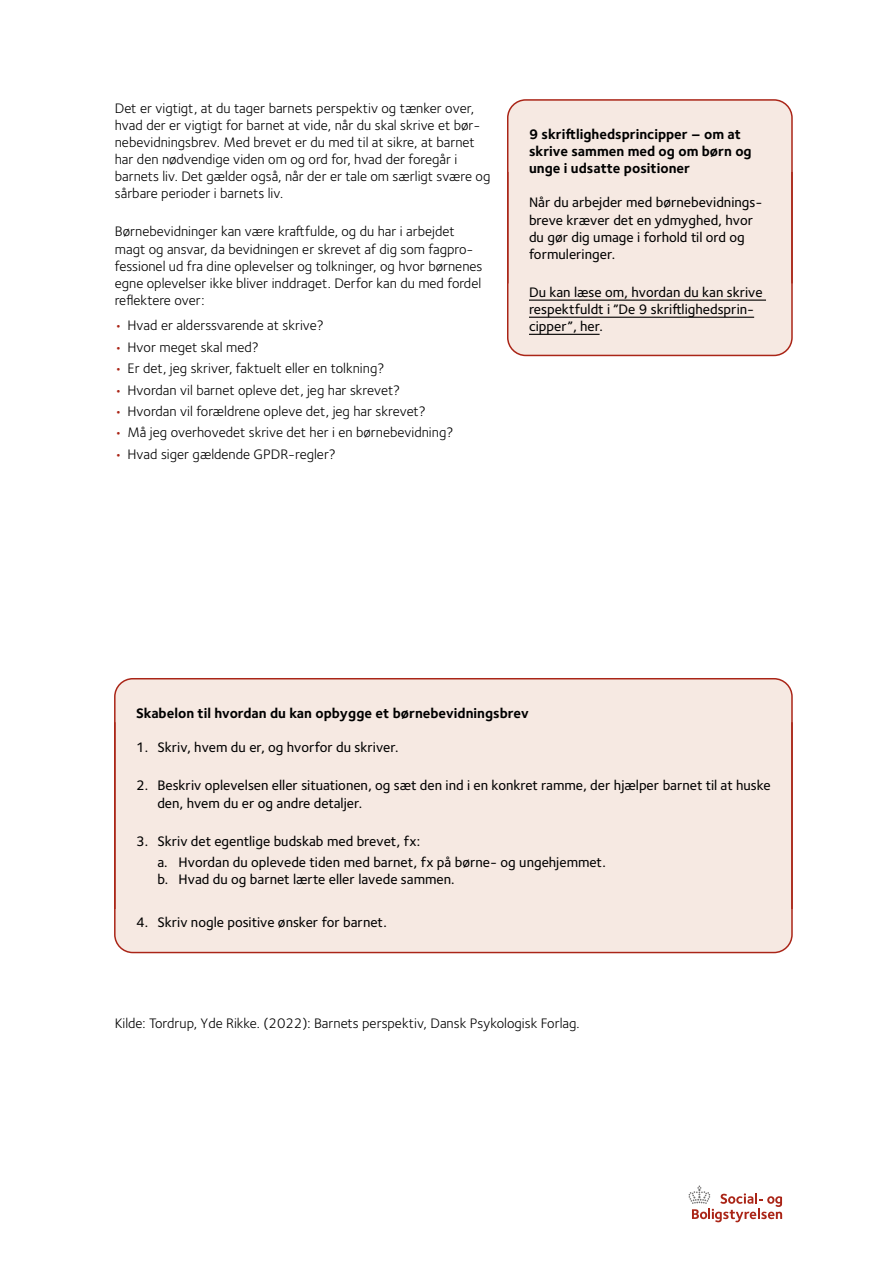
<style>
.page{position:relative;width:893px;height:1263px;background:#fff}
.page>*{position:absolute;margin:0;border:0;box-sizing:border-box;transform-origin:0 0}
.Formatgruppe_1_txt_Foundry{font:14.25px/17.1px "Foundry Sterling";color:#000}
.Formatgruppe_1_boks_foundry{font:500 14.25px/17.1px "Foundry Sterling";color:#000}
.Formatgruppe_1_txt_u_linje_foundry{font:14.25px/17.1px "Foundry Sterling";color:#000}
.Formatgruppe_1_boks_overskrift_Foundry{font:700 14.25px/17.1px "Foundry Sterling";color:#000}
.s1{font-weight:500;color:#aa2517}
</style>
<div class="page">
<svg style="left:689px;top:1185px;width:93px;height:37px"></svg>
<div style="left:507px;top:99px;width:286px;height:71px;background:#f6e9e2"></div>
<div style="left:114px;top:678px;width:679px;height:43px;background:#f6e9e2"></div>
<svg style="left:507px;top:170px;width:286px;height:187px;background:#efdcd5"></svg>
<div style="left:114px;top:721px;width:679px;height:233px;background:#f6e9e2"></div>
<p class="Formatgruppe_1_txt_Foundry" style="left:115px;top:99px;width:377px">Det er vigtigt, at du tager barnets perspektiv og tænker over, hvad der er vigtigt for barnet at vide, når du skal skrive et bør&shy;nebevidningsbrev. Med brevet er du med til at sikre, at barnet har den nødvendige viden om og ord for, hvad der foregår i barnets liv. Det gælder også, når der er tale om særligt svære og sårbare perioder i barnets liv.</p>
<p class="Formatgruppe_1_txt_u_linje_foundry" style="left:115px;top:223px;width:369px">Børnebevidninger kan være kraftfulde, og du har i arbejdet magt og ansvar, da bevidningen er skrevet af dig som fagpro&shy;fessionel ud fra dine oplevelser og tolkninger, og hvor børnenes egne oplevelser ikke bliver inddraget. Derfor kan du med fordel reflektere over:</p>
<p class="Formatgruppe_1_txt_Foundry" style="left:115px;top:317px;width:211px"><span class="s1">•</span> Hvad er alderssvarende at skrive?</p>
<p class="Formatgruppe_1_txt_Foundry" style="left:115px;top:339px;width:146px"><span class="s1">•</span> Hvor meget skal med?</p>
<p class="Formatgruppe_1_txt_Foundry" style="left:115px;top:360px;width:271px"><span class="s1">•</span> Er det, jeg skriver, faktuelt eller en tolkning?</p>
<p class="Formatgruppe_1_txt_Foundry" style="left:115px;top:381px;width:287px"><span class="s1">•</span> Hvordan vil barnet opleve det, jeg har skrevet?</p>
<p class="Formatgruppe_1_txt_Foundry" style="left:115px;top:403px;width:313px"><span class="s1">•</span> Hvordan vil forældrene opleve det, jeg har skrevet?</p>
<p class="Formatgruppe_1_txt_Foundry" style="left:115px;top:424px;width:340px"><span class="s1">•</span> Må jeg overhovedet skrive det her i en børnebevidning?</p>
<p class="Formatgruppe_1_txt_Foundry" style="left:115px;top:445px;width:223px"><span class="s1">•</span> Hvad siger gældende GPDR-regler?</p>
<h3 class="Formatgruppe_1_boks_overskrift_Foundry" style="left:529px;top:126px;width:224px">9 skriftlighedsprincipper – om at skrive sammen med og om børn og unge i udsatte positioner</h3>
<p class="Formatgruppe_1_boks_foundry" style="left:529px;top:194px;width:235px">Når du arbejder med børnebevidnings&shy;breve kræver det en ydmyghed, hvor du gør dig umage i forhold til ord og formuleringer.</p>
<p class="Formatgruppe_1_boks_foundry" style="left:529px;top:284px;width:235px">Du kan læse om, hvordan du kan skrive respektfuldt i ”De 9 skriftlighedsprin&shy;cipper”, her.</p>
<h3 class="Formatgruppe_1_boks_overskrift_Foundry" style="left:136px;top:705px;width:394px">Skabelon til hvordan du kan opbygge et børnebevidningsbrev</h3>
<p class="Formatgruppe_1_boks_foundry" style="left:136px;top:739px;width:264px">1. Skriv, hvem du er, og hvorfor du skriver.</p>
<p class="Formatgruppe_1_boks_foundry" style="left:157px;top:777px;width:615px;text-indent:-21px">2. Beskriv oplevelsen eller situationen, og sæt den ind i en konkret ramme, der hjælper barnet til at huske den, hvem du er og andre detaljer.</p>
<p class="Formatgruppe_1_boks_foundry" style="left:136px;top:833px;width:286px">3. Skriv det egentlige budskab med brevet, fx:</p>
<p class="Formatgruppe_1_boks_foundry" style="left:157px;top:854px;width:450px">a. Hvordan du oplevede tiden med barnet, fx på børne- og ungehjemmet.</p>
<p class="Formatgruppe_1_boks_foundry" style="left:157px;top:871px;width:299px">b. Hvad du og barnet lærte eller lavede sammen.</p>
<p class="Formatgruppe_1_boks_foundry" style="left:136px;top:914px;width:252px">4. Skriv nogle positive ønsker for barnet.</p>
<p class="Formatgruppe_1_txt_Foundry" style="left:115px;top:1015px;width:466px">Kilde: Tordrup, Yde Rikke. (2022): Barnets perspektiv, Dansk Psykologisk Forlag.</p>
</div>
